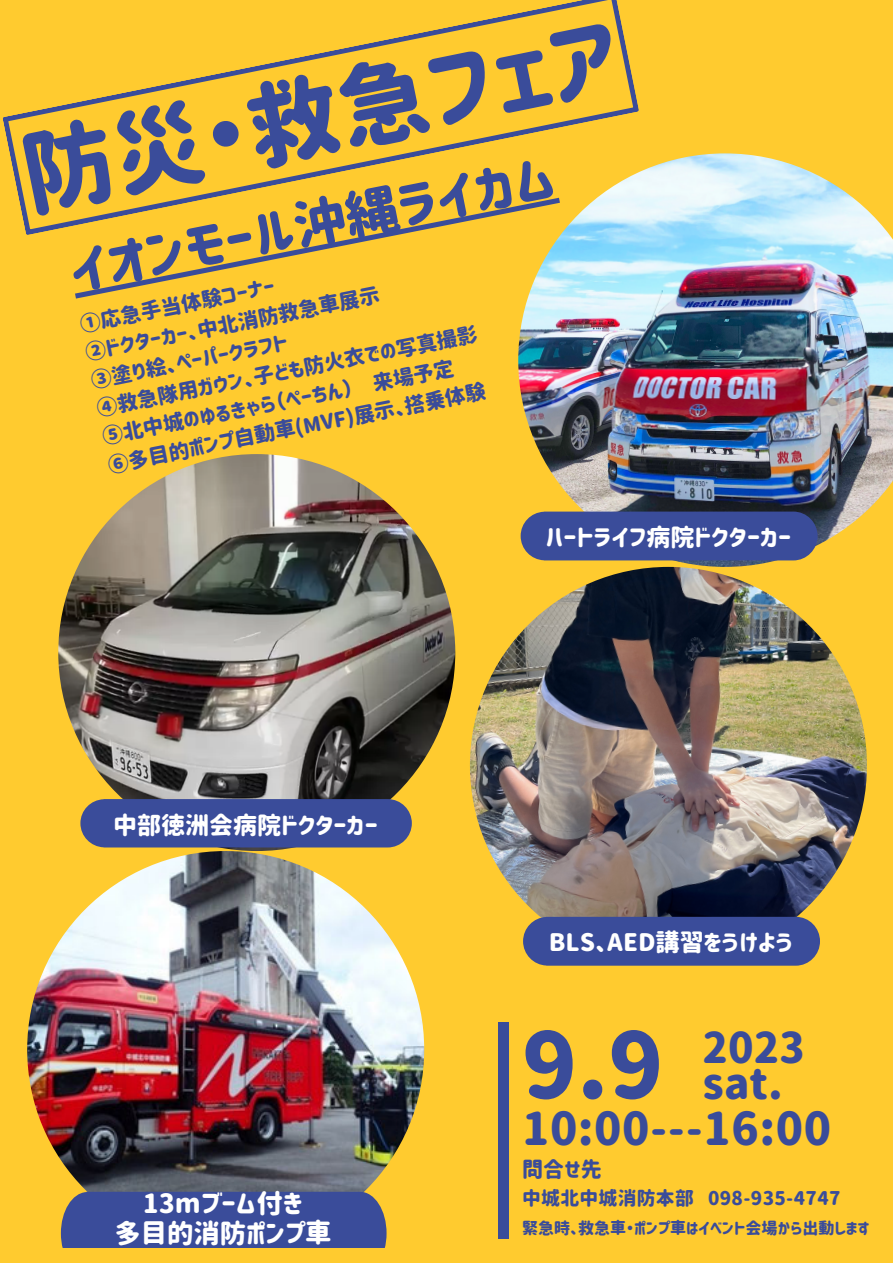
<style>
.page{position:relative;width:893px;height:1263px;background:#ffcb2f}
.page>*{position:absolute;margin:0;border:0;box-sizing:border-box;transform-origin:0 0}
.t1{font:91.8px "Corporate Logo Rounded";color:#3a4c9a}
.t2{font:90.07px "Corporate Logo Rounded";color:#3a4c9a}
.t3{font:53.1px "Corporate Logo Rounded";color:#3a4c9a}
.t4{font:45px "Corporate Logo Rounded";letter-spacing:.01em;color:#3a4c9a}
.t5{font:42px "Corporate Logo Rounded";color:#3a4c9a}
.t6{font:26.33px "Corporate Logo Rounded";color:#fff}
.t7{font:24px "Corporate Logo Rounded";color:#fff}
.t8{font:21px "Corporate Logo Rounded";color:#3a4c9a}
.t9{font:20.62px "Corporate Logo Rounded";color:#3a4c9a}
.t10{font:18.75px "Corporate Logo Rounded";letter-spacing:.02em;color:#3a4c9a}
.t11{font:16.05px "Corporate Logo Rounded";color:#3a4c9a}
</style>
<div class="page">
<img style="left:58px;top:454px;width:397px;height:397px;border-radius:50%">
<img style="left:470px;top:567px;width:397px;height:397px;border-radius:50%">
<img style="left:518px;top:153px;width:375px;height:414px">
<img style="left:27px;top:851px;width:397px;height:397px;border-radius:50%">
<div style="left:520px;top:512px;width:297px;height:48px;background:#3a4c9a;border-radius:24px"></div>
<div style="left:61px;top:1192px;width:325px;height:56px;background:#3a4c9a"></div>
<div style="left:523px;top:917px;width:297px;height:49px;background:#3a4c9a;border-radius:24px"></div>
<div style="left:499px;top:1022px;width:9px;height:217px;background:#3a4c9a"></div>
<div style="left:80px;top:799px;width:332px;height:48px;background:#3a4c9a;border-radius:24px"></div>
<svg style="left:3px;top:0;width:636px;height:235px"></svg>
<svg style="left:75px;top:198px;width:485px;height:101px"></svg>
<p class="t1" style="left:14px;top:134px;width:609px;rotate:-12deg">防災・救急フェア</p>
<p class="t3" style="left:66px;top:245px;width:495px;rotate:-11deg">イオンモール沖縄ライカム</p>
<p class="t9" style="left:78px;top:314px;width:199px;rotate:-11deg">①応急手当体験コーナー</p>
<p class="t9" style="left:84px;top:342px;width:301px;rotate:-11deg">②ドクターカー、中北消防救急車展示</p>
<p class="t9" style="left:95px;top:398px;width:389px;rotate:-11deg">④救急隊用ガウン、子ども防火衣での写真撮影</p>
<p class="t9" style="left:89px;top:370px;width:201px;rotate:-11deg">③塗り絵、ペーパークラフト</p>
<p class="t9" style="left:101px;top:426px;width:360px;rotate:-11deg">⑤北中城のゆるきゃら（ぺーちん） 来場予定</p>
<p class="t9" style="left:106px;top:454px;width:386px;rotate:-11deg">⑥多目的ポンプ自動車(MVF)展示、搭乗体験</p>
<p class="t7" style="left:113px;top:813px;width:266px">中部徳洲会病院ドクターカー</p>
<p class="t6" style="left:143px;top:1190px;width:162px">13mブーム付き</p>
<p class="t6" style="left:114px;top:1220px;width:219px">多目的消防ポンプ車</p>
<p class="t7" style="left:545px;top:525px;width:247px">ハートライフ病院ドクターカー</p>
<p class="t7" style="left:549px;top:930px;width:245px">BLS、AED講習をうけよう</p>
<p class="t2" style="left:522px;top:1021px;width:142px">9.9</p>
<p class="t4" style="left:522px;top:1106px;width:310px">10:00---16:00</p>
<p class="t5" style="left:702px;top:1027px;width:104px">2023</p>
<p class="t5" style="left:702px;top:1063px;width:82px">sat.</p>
<p class="t8" style="left:522px;top:1159px;width:81px">問合せ先</p>
<p class="t10" style="left:522px;top:1188px;width:320px">中城北中城消防本部 098-935-4747</p>
<p class="t11" style="left:522px;top:1220px;width:349px">緊急時、救急車・ポンプ車はイベント会場から出動します</p>
</div>
